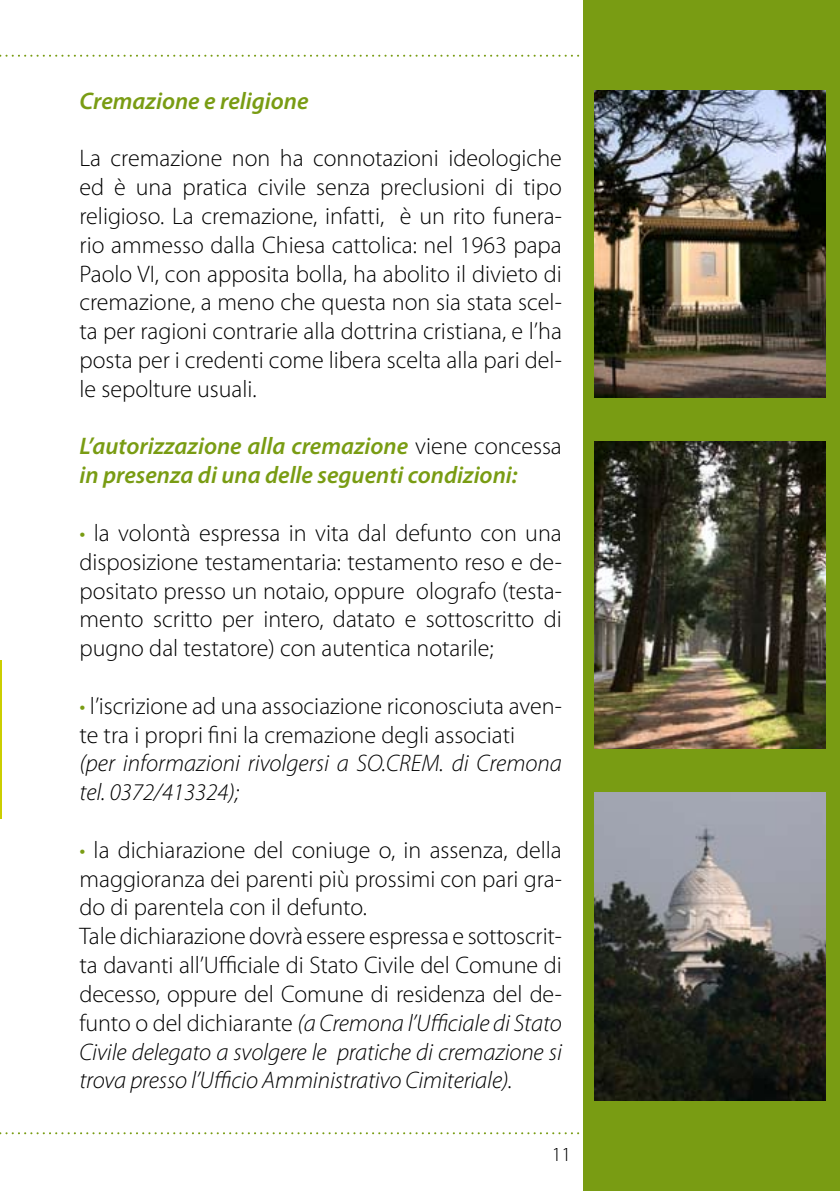
<style>
.page{position:relative;width:840px;height:1191px;background:#fff}
.page>*{position:absolute;margin:0;border:0;box-sizing:border-box;transform-origin:0 0}
.t1{font:300 24px/28.8px "Myriad Pro";color:#000;text-align:justify}
.t2{font:italic 600 24px/28.8px "Myriad Pro";color:#799c13}
.t3{font:italic 300 24px/28.8px "Myriad Pro";color:#000}
.t4{font:300 20px "Myriad Pro";color:#000}
.s1{font-weight:300;font-style:normal;color:#000}
.s2{color:#799c13}
.s3{font-style:italic}
</style>
<div class="page">
<div style="left:583px;top:0;width:256px;height:1191px;background:#799c13"></div>
<hr style="left:0;top:660px;width:1px;height:159px;background:#cbce00">
<svg style="left:0;top:1132px;width:580px;height:2px"></svg>
<svg style="left:0;top:55px;width:580px;height:2px"></svg>
<img style="left:594px;top:90px;width:231px;height:308px">
<img style="left:594px;top:441px;width:231px;height:308px">
<img style="left:594px;top:793px;width:231px;height:307px">
<p class="t2" style="left:79px;top:86px;width:230px">Cremazione e religione</p>
<p class="t1" style="left:79px;top:144px;width:483px">La cremazione non ha connotazioni ideologiche ed è una pratica civile senza preclusioni di tipo religioso. La cremazione, infatti, è un rito funera&shy;rio ammesso dalla Chiesa cattolica: nel 1963 papa Paolo VI, con apposita bolla, ha abolito il divieto di cremazione, a meno che questa non sia stata scel&shy;ta per ragioni contrarie alla dottrina cristiana, e l’ha posta per i credenti come libera scelta alla pari del&shy;le sepolture usuali.</p>
<p class="t2" style="left:79px;top:431px;width:483px">L’autorizzazione alla cremazione <span class="s1">viene concessa </span>in presenza di una delle seguenti condizioni:</p>
<p class="t1" style="left:79px;top:518px;width:483px"><span class="s2">•</span> la volontà espressa in vita dal defunto con una disposizione testamentaria: testamento reso e de&shy;positato presso un notaio, oppure olografo (testa&shy;mento scritto per intero, datato e sottoscritto di pugno dal testatore) con autentica notarile;</p>
<p class="t1" style="left:79px;top:691px;width:483px"><span class="s2">•</span> l’iscrizione ad una associazione riconosciuta aven&shy;te tra i propri fini la cremazione degli associati</p>
<p class="t3" style="left:79px;top:749px;width:483px">(per informazioni rivolgersi a SO.CREM. di Cremona tel. 0372/413324);</p>
<p class="t1" style="left:79px;top:835px;width:483px;text-align:left"><span class="s2">•</span> la dichiarazione del coniuge o, in assenza, della maggioranza dei parenti più prossimi con pari gra&shy;do di parentela con il defunto.<br>Tale dichiarazione dovrà essere espressa e sottoscrit&shy;ta davanti all’Ufficiale di Stato Civile del Comune di decesso, oppure del Comune di residenza del de&shy;funto o del dichiarante <span class="s3">(a Cremona l’Ufficiale di Stato Civile delegato a svolgere le pratiche di cremazione si trova presso l’Ufficio Amministrativo Cimiteriale).</span></p>
<p class="t4" style="left:551px;top:1142px;width:21px">11</p>
</div>
